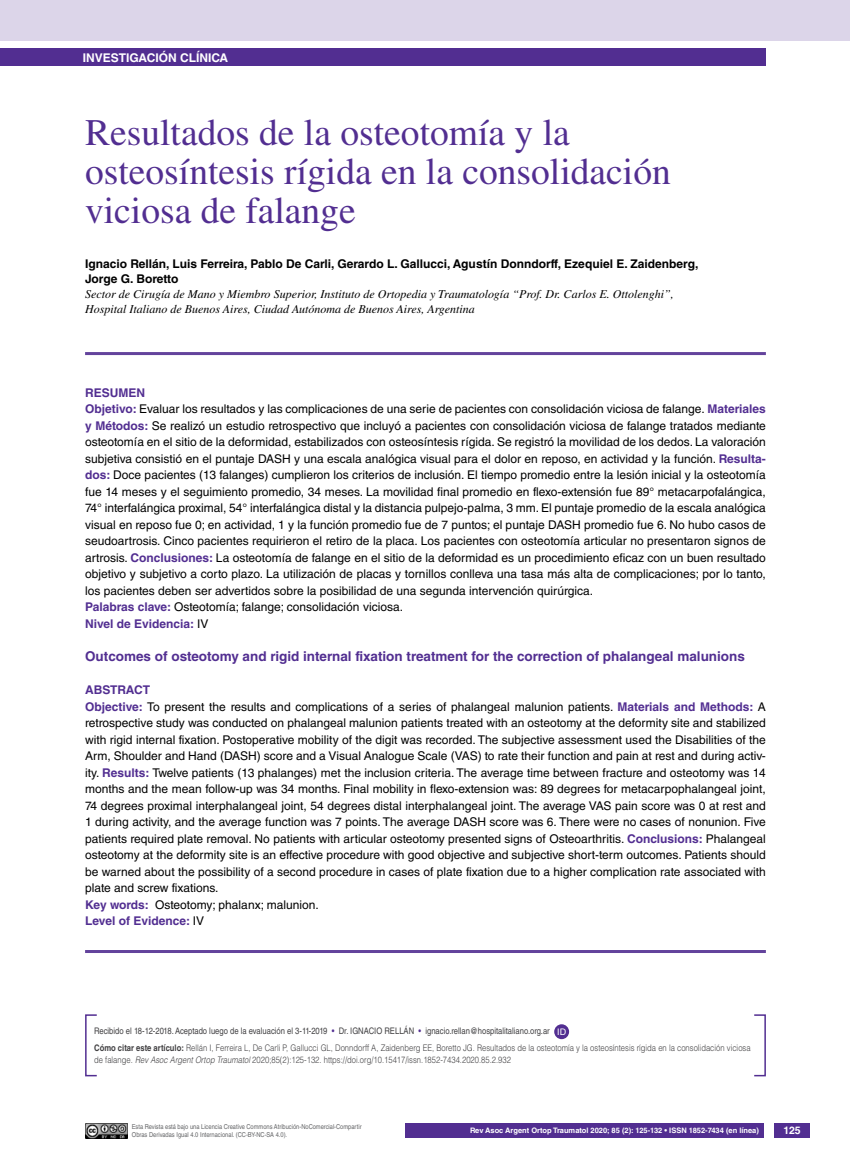
<style>
.page{position:relative;width:851px;height:1170px;background:#fff}
.page>*{position:absolute;margin:0;border:0;box-sizing:border-box;transform-origin:0 0}
.t1{font:37.5px/39px "Times LT Std";color:#522e91}
.t2{font:700 13.5px "Helvetica LT Std";color:#522e91}
.t3{font:12px/16.5px "Helvetica LT Std";color:#000}
.t4{font:italic 12px/15px "Times LT Std";color:#000}
.t5{font:700 12px/15px "Helvetica LT Std";color:#000}
.t6{font:700 12px "Helvetica LT Std";color:#fff}
.t7{font:700 12px "Helvetica LT Std";color:#522e91}
.t8{font:700 10.5px "Helvetica LT Std";color:#fff}
.t9{font:300 9px/16.2px "Helvetica LT Std";color:#414042;scale:.85 1}
.t10{font:9px "Helvetica LT Std";color:#414042;scale:.85 1}
.t11{font:9px "Helvetica LT Std";color:#fff}
.t12{font:700 7.5px "Helvetica LT Std";color:#fff}
.t13{font:6.75px/7.5px "Helvetica LT Std";color:#636466;scale:.85 1}
.s1{font-weight:700;color:#522e91}
.s2{font-weight:400}
.s3{font-weight:400;color:#522e91}
.s4{font-weight:400;color:#fff}
.s5{font-weight:700}
.s6{font-style:italic}
.s7{color:#522e91}
</style>
<div class="page">
<div style="left:774px;top:1123px;width:35px;height:14px;background:#522e91"></div>
<div style="left:0;top:49px;width:765px;height:17px;background:#522e91"></div>
<hr style="left:85px;top:352px;width:680px;height:3px;background:#63439c">
<hr style="left:85px;top:949px;width:680px;height:3px;background:#63439c">
<img style="left:85px;top:1123px;width:42px;height:14px">
<div style="left:0;top:0;width:849px;height:41px;background:#dcd5e9"></div>
<div style="left:405px;top:1123px;width:359px;height:14px;background:#522e91"></div>
<div style="left:85px;top:1014px;width:12px;height:62px;border:2px solid #522e91"></div>
<div style="left:554px;top:1024px;width:15px;height:15px;background:#522e91;border-radius:50%"></div>
<p class="t6" style="left:83px;top:50px;width:29px">INVEST</p>
<p class="t6" style="left:126px;top:50px;width:104px">IGACIÓN CLÍNICA</p>
<h1 class="t1" style="left:85px;top:112px;width:587px">Resultados de la osteotomía y la osteosíntesis rígida en la consolidación viciosa de falange</h1>
<p class="t5" style="left:85px;top:256px;width:614px">Ignacio Rellán, Luis Ferreira, Pablo De Carli, Gerardo L. Gallucci, Agustín Donndorff, Ezequiel E. Zaidenberg,<br>Jorge G. Boretto</p>
<p class="t4" style="left:85px;top:286px;width:590px">Sector de Cirugía de Mano y Miembro Superior, Instituto de Ortopedia y Traumatología “Prof. Dr. Carlos E. Ottolenghi”,<br>Hospital Italiano de Buenos Aires, Ciudad Autónoma de Buenos Aires, Argentina</p>
<p class="t3" style="left:85px;top:384px;width:682px"><span class="s1">Resumen<br>Objetivo:</span> Evaluar los resultados y las complicaciones de una serie de pacientes con consolidación viciosa de falange. <span class="s1">Materiales y Métodos:</span> Se realizó un estudio retrospectivo que incluyó a pacientes con consolidación viciosa de falange tratados mediante osteotomía en el sitio de la deformidad, estabilizados con osteosíntesis rígida. Se registró la movilidad de los dedos. La valoración subjetiva consistió en el puntaje DASH y una escala analógica visual para el dolor en reposo, en actividad y la función. <span class="s1">Resulta&shy;dos:</span> Doce pacientes (13 falanges) cumplieron los criterios de inclusión. El tiempo promedio entre la lesión inicial y la osteotomía fue 14 meses y el seguimiento promedio, 34 meses. La movilidad final promedio en flexo-extensión fue 89° metacarpofalángica, 74° interfalángica proximal, 54° interfalángica distal y la distancia pulpejo-palma, 3 mm. El puntaje promedio de la escala analógica visual en reposo fue 0; en actividad, 1 y la función promedio fue de 7 puntos; el puntaje DASH promedio fue 6. No hubo casos de seudoartrosis. Cinco pacientes requirieron el retiro de la placa. Los pacientes con osteotomía articular no presentaron signos de artrosis. <span class="s1">Conclusiones:</span> La osteotomía de falange en el sitio de la deformidad es un procedimiento eficaz con un buen resultado objetivo y subjetivo a corto plazo. La utilización de placas y tornillos conlleva una tasa más alta de complicaciones; por lo tanto, los pacientes deben ser advertidos sobre la posibilidad de una segunda intervención quirúrgica.<br><span class="s1">Palabras clave:</span> Osteotomía; falange; consolidación viciosa.<br><span class="s1">Nivel de Evidencia:</span> IV</p>
<p class="t2" style="left:85px;top:648px;width:661px">Outcomes of osteotomy and rigid internal fixation treatment for the correction of phalangeal malunions</p>
<p class="t7" style="left:85px;top:682px;width:42px">Abstrac</p>
<p class="t3" style="left:85px;top:681px;width:682px;text-indent:58px"><span class="s1">t<br>Objective:</span> To present the results and complications of a series of phalangeal malunion patients. <span class="s1">Materials and Methods:</span> A retrospective study was conducted on phalangeal malunion patients treated with an osteotomy at the deformity site and stabilized with rigid internal fixation. Postoperative mobility of the digit was recorded. The subjective assessment used the Disabilities of the Arm, Shoulder and Hand (DASH) score and a Visual Analogue Scale (VAS) to rate their function and pain at rest and during activ&shy;ity. <span class="s1">Results:</span> Twelve patients (13 phalanges) met the inclusion criteria. The average time between fracture and osteotomy was 14 months and the mean follow-up was 34 months. Final mobility in flexo-extension was: 89 degrees for metacarpophalangeal joint, 74 degrees proximal interphalangeal joint, 54 degrees distal interphalangeal joint. The average VAS pain score was 0 at rest and 1 during activity, and the average function was 7 points. The average DASH score was 6. There were no cases of nonunion. Five patients required plate removal. No patients with articular osteotomy presented signs of Osteoarthritis. <span class="s1">Conclusions:</span> Phalangeal osteotomy at the deformity site is an effective procedure with good objective and subjective short-term outcomes. Patients should be warned about the possibility of a second procedure in cases of plate fixation due to a higher complication rate associated with plate and screw fixations.<br><span class="s1">Key words:</span> Osteotomy; phalanx; malunion.<br><span class="s1">Level of Evidence:</span> IV</p>
<p class="t9" style="left:94px;top:1022px;width:773px;text-indent:290px"><span class="s2">Rellán</span> <span class="s3">•</span> <span class="s2">ignacio.rellan@hospitalitaliano.org.ar</span> <span class="s4">http://orcid.org/0000-0002-6846-0682<br></span><span class="s5">Cómo citar este artículo:</span> Rellán I, Ferreira L, De Carli P, Gallucci GL, Donndorff A, Zaidenberg EE, Boretto JG. Resultados de la osteotomía y la osteosíntesis rígida en la consolidación viciosa</p>
<p class="t9" style="left:94px;top:1051px;width:492px">de falange. <span class="s6">Rev Asoc Argent Ortop Traumatol</span> 2020;85(2):125-132. https://doi.org/10.15417/issn.1852-7434.2020.85.2.932</p>
<p class="t10" style="left:94px;top:1025px;width:317px">Recibido el 18-12-2018. Aceptado luego de la evaluación el 3-11-2019 <span class="s7">•</span> Dr. Ignacio</p>
<p class="t11" style="left:557px;top:1026px;width:10px">ID</p>
<p class="t13" style="left:132px;top:1123px;width:272px">Esta Revista está bajo una Licencia Creative Commons Atribución-NoComercial-Compartir<br>Obras Derivadas Igual 4.0 Internacional. (CC-BY-NC-SA 4.0).</p>
<p class="t12" style="left:470px;top:1125px;width:290px">Rev Asoc Argent Ortop Traumatol 2020; 85 (2): 125-132 • ISSN 1852-7434 (en línea)</p>
<p class="t8" style="left:783px;top:1124px;width:19px">125</p>
</div>
